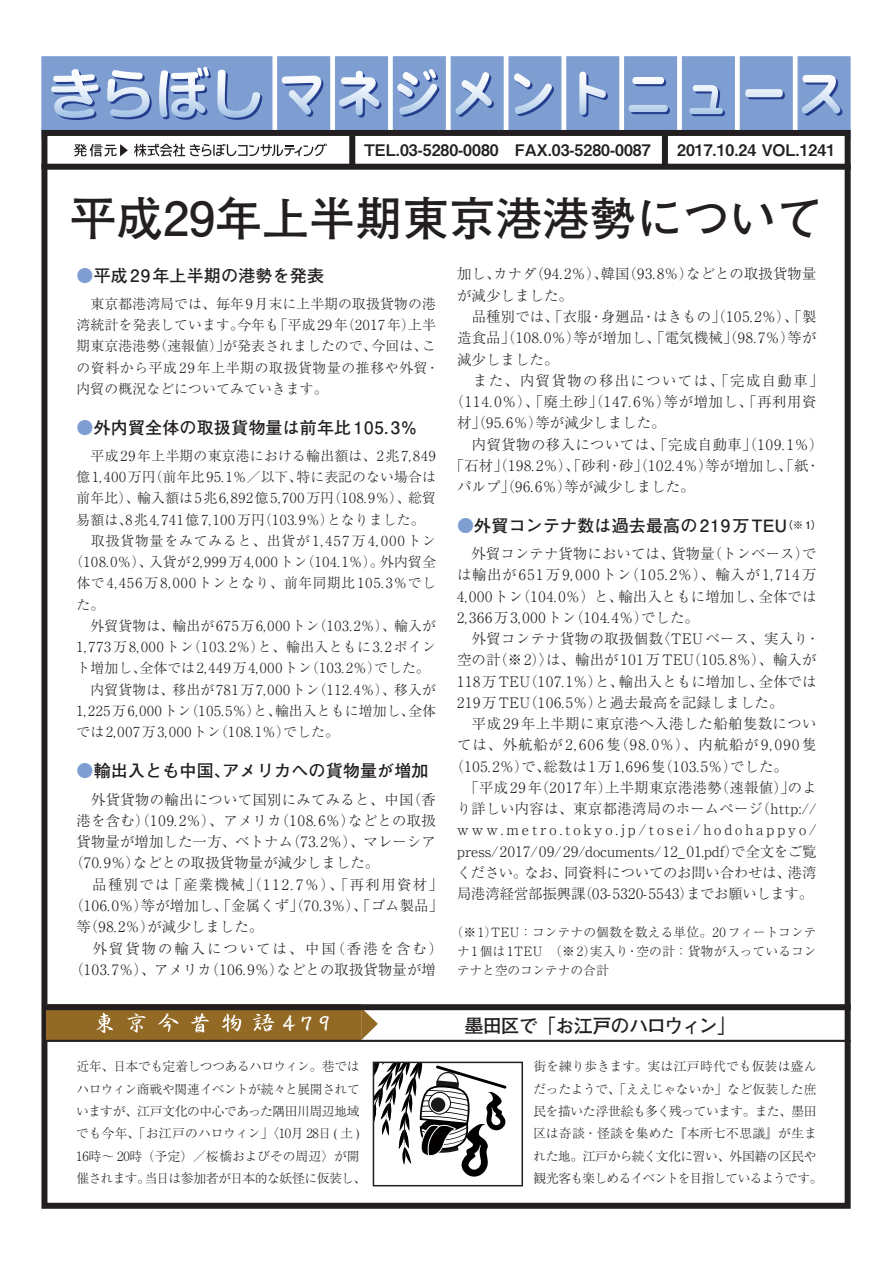
<style>
.page{position:relative;width:893px;height:1263px;background:#fff}
.page>*{position:absolute;margin:0;border:0;box-sizing:border-box;transform-origin:0 0}
.t1{font:700 46.8px "Futo Go B101 Pro";color:#231f20}
.t2{font:22.8px "DFSN Gyo Sho W5 MP RKSJ H";color:#fff}
.t3{font:700 19.2px "Futo Go B101 Pro";letter-spacing:-.055em;color:#231f20}
.t4{font:700 16.95px "Futo Go B101 Pro";letter-spacing:.01em;color:#231f20}
.t5{font:15.9px "Midashi Go Pro MB31";color:#231f20}
.t6{font:300 14.4px/21.3px "Ryumin Pro";letter-spacing:.02em;color:#231f20;text-align:justify}
.t7{font:300 14.4px/21.3px "Ryumin Pro";letter-spacing:.06em;color:#231f20;text-align:center}
.t8{font:300 14.4px "Ryumin Pro";letter-spacing:.04em;color:#231f20}
.t9{font:300 14.4px "Ryumin Pro";letter-spacing:.095em;color:#231f20}
.t10{font:300 14.4px "Ryumin Pro";letter-spacing:.1em;color:#231f20}
.t11{font:300 13.8px/21.3px "Ryumin Pro";letter-spacing:.045em;color:#231f20;text-align:justify}
.t12{font:300 13.8px/21.3px "Ryumin Pro";letter-spacing:.01em;color:#231f20}
.t13{font:300 13.8px "Ryumin Pro";letter-spacing:.085em;color:#231f20}
.t14{font:300 12.75px/22.4px "Ryumin Pro";letter-spacing:-.02em;color:#231f20}
.s1{color:#7e9ed2}
.s2{font-size:10.65px}
</style>
<div class="page">
<div style="left:41px;top:56px;width:231px;height:83px;background:#7e9ed2;border:1px solid #7e9ed2"></div>
<div style="left:277px;top:56px;width:53px;height:83px;background:#7e9ed2;border:1px solid #7e9ed2"></div>
<div style="left:335px;top:56px;width:53px;height:83px;background:#7e9ed2;border:1px solid #7e9ed2"></div>
<div style="left:393px;top:56px;width:53px;height:83px;background:#7e9ed2;border:1px solid #7e9ed2"></div>
<div style="left:451px;top:56px;width:53px;height:83px;background:#7e9ed2;border:1px solid #7e9ed2"></div>
<div style="left:508px;top:56px;width:53px;height:83px;background:#7e9ed2;border:1px solid #7e9ed2"></div>
<div style="left:566px;top:56px;width:53px;height:83px;background:#7e9ed2;border:1px solid #7e9ed2"></div>
<div style="left:624px;top:56px;width:53px;height:83px;background:#7e9ed2;border:1px solid #7e9ed2"></div>
<div style="left:682px;top:56px;width:53px;height:83px;background:#7e9ed2;border:1px solid #7e9ed2"></div>
<div style="left:740px;top:56px;width:53px;height:83px;background:#7e9ed2;border:1px solid #7e9ed2"></div>
<div style="left:797px;top:56px;width:54px;height:83px;background:#7e9ed2;border:1px solid #7e9ed2"></div>
<svg style="left:282px;top:76px;width:41px;height:41px"></svg>
<svg style="left:339px;top:71px;width:43px;height:47px"></svg>
<svg style="left:397px;top:69px;width:42px;height:48px"></svg>
<svg style="left:456px;top:72px;width:38px;height:45px"></svg>
<svg style="left:514px;top:73px;width:40px;height:43px"></svg>
<svg style="left:579px;top:72px;width:29px;height:45px"></svg>
<svg style="left:629px;top:77px;width:41px;height:37px"></svg>
<svg style="left:689px;top:85px;width:36px;height:31px"></svg>
<svg style="left:745px;top:89px;width:40px;height:10px"></svg>
<svg style="left:802px;top:75px;width:40px;height:41px"></svg>
<svg style="left:51px;top:67px;width:211px;height:53px"></svg>
<div style="left:44px;top:133px;width:804px;height:1073px;background:#fff"></div>
<div style="left:41px;top:130px;width:810px;height:1079px;border:6px solid #231f20"></div>
<div style="left:349px;top:133px;width:6px;height:34px;background:#231f20"></div>
<div style="left:662px;top:133px;width:6px;height:34px;background:#231f20"></div>
<div style="left:41px;top:164px;width:810px;height:6px;background:#231f20"></div>
<div style="left:47px;top:1004px;width:314px;height:36px;background:#926a25"></div>
<svg style="left:361px;top:1010px;width:17px;height:30px"></svg>
<svg style="left:96px;top:1013px;width:17px;height:20px"></svg>
<svg style="left:127px;top:1013px;width:19px;height:19px"></svg>
<svg style="left:158px;top:1013px;width:20px;height:19px"></svg>
<svg style="left:191px;top:1013px;width:18px;height:20px"></svg>
<svg style="left:222px;top:1014px;width:19px;height:18px"></svg>
<svg style="left:253px;top:1014px;width:21px;height:18px"></svg>
<div style="left:43px;top:1004px;width:808px;height:6px;background:#231f20"></div>
<hr style="left:44px;top:1040px;width:807px;height:2px;background:#231f20">
<svg style="left:376px;top:1064px;width:131px;height:113px"></svg>
<div style="left:373px;top:1061px;width:150px;height:125px;border:2px solid #231f20"></div>
<svg style="left:74px;top:144px;width:54px;height:13px"></svg>
<svg style="left:134px;top:144px;width:193px;height:13px"></svg>
<p class="t5" style="left:364px;top:137px;width:288px">TEL.03-5280-0080　FAX.03-5280-0087</p>
<p class="t5" style="left:677px;top:137px;width:160px">2017.10.24 VOL.1241</p>
<p class="t1" style="left:70px;top:181px;width:755px">平成29年上半期東京港港勢について</p>
<p class="t4" style="left:77px;top:262px;width:249px"><span class="s1">●</span>平成 29年上半期の港勢を発表</p>
<p class="t12" style="left:77px;top:292px;width:364px">　東京都港湾局では、毎年9月末に上半期の取扱貨物の港湾統計を発表しています。今年も「平成29年（2017年）上半期東京港港勢（速報値）」が発表されましたので、今回は、この資料から平成 29 年上半期の取扱貨物量の推移や外貿・内貿の概況などについてみていきます。</p>
<p class="t4" style="left:77px;top:414px;width:342px"><span class="s1">●</span>外内貿全体の取扱貨物量は前年比 105. 3％</p>
<p class="t11" style="left:77px;top:444px;width:361px">　平成29年上半期の東京港における輸出額は、2兆7,849億1,400万円（前年比95.1％／以下、特に表記のない場合は前年比）、輸入額は5兆6,892億5,700万円（108.9％）、総貿易額は、8兆4,741億7,100万円（103.9％）となりました。</p>
<p class="t11" style="left:77px;top:529px;width:361px">　取扱貨物量をみてみると、出貨が1,457万4,000トン</p>
<p class="t11" style="left:70px;top:550px;width:368px">（108.0％）、入貨が2,999万4,000トン（104.1％）。外内貿全</p>
<p class="t13" style="left:77px;top:572px;width:361px">体で4,456万8,000トンとなり、前年同期比105.3％でし</p>
<p class="t11" style="left:77px;top:593px;width:29px">た。</p>
<p class="t11" style="left:77px;top:614px;width:361px">　外貿貨物は、輸出が675万6,000トン（103.2％）、輸入が1,773万8,000トン（103.2％）と、輸出入ともに3.2ポイント増加し、全体では2,449万4,000トン（103.2％）でした。</p>
<p class="t11" style="left:77px;top:678px;width:361px">　内貿貨物は、移出が781万7,000トン（112.4％）、移入が1,225万6,000トン（105.5％）と、輸出入ともに増加し、全体では2,007万3,000トン（108.1％）でした。</p>
<p class="t4" style="left:77px;top:757px;width:354px"><span class="s1">●</span>輸出入とも中国、アメリカへの貨物量が増加</p>
<p class="t6" style="left:77px;top:787px;width:361px">　外貨貨物の輸出について国別にみてみると、中国（香</p>
<p class="t6" style="left:77px;top:809px;width:361px">港を含む）（109.2％）、アメリカ（108.6％）などとの取扱</p>
<p class="t6" style="left:77px;top:830px;width:361px">貨物量が増加した一方、ベトナム（73.2％）、マレーシア</p>
<p class="t6" style="left:69px;top:851px;width:311px">（70.9％）などとの取扱貨物量が減少しました。</p>
<p class="t9" style="left:77px;top:873px;width:368px">　品種別では「産業機械」（112. 7％）、「再利用資材」</p>
<p class="t6" style="left:69px;top:894px;width:375px">（106.0％）等が増加し、「金属くず」（70.3％）、「ゴム製品」</p>
<p class="t6" style="left:77px;top:915px;width:188px">等（98.2％）が減少しました。</p>
<p class="t7" style="left:69px;top:936px;width:375px">　外貿貨物の輸入については、中国（香港を含む）（103.7％）、アメリカ（106.9％）などとの取扱貨物量が増</p>
<p class="t6" style="left:457px;top:262px;width:361px">加し、カナダ（94.2％）、韓国（93.8％）などとの取扱貨物量が減少しました。</p>
<p class="t6" style="left:457px;top:305px;width:361px">　品種別では、「衣服・身廻品・はきもの」（105.2％）、「製造食品」（108.0％）等が増加し、「電気機械」（98.7％）等が減少しました。</p>
<p class="t10" style="left:457px;top:369px;width:368px">　また、内貿貨物の移出については、「完成自動車」</p>
<p class="t8" style="left:450px;top:390px;width:368px">（114.0％）、「廃土砂」（147.6％）等が増加し、「再利用資</p>
<p class="t6" style="left:457px;top:411px;width:210px">材」（95.6％）等が減少しました。</p>
<p class="t6" style="left:457px;top:432px;width:368px">　内貿貨物の移入については、「完成自動車」（109.1％）</p>
<p class="t6" style="left:450px;top:454px;width:372px">「石材」（198.2％）、「砂利・砂」（102.4％）等が増加し、「紙・</p>
<p class="t6" style="left:457px;top:475px;width:239px">パルプ」（96.6％）等が減少しました。</p>
<p class="t4" style="left:457px;top:512px;width:366px"><span class="s1">●</span>外貿コンテナ数は過去最高の 219万TEU<span class="s2">（※ 1）</span></p>
<p class="t6" style="left:457px;top:542px;width:361px">　外貿コンテナ貨物においては、貨物量（トンベース）では輸出が651万9,000トン（105.2％）、輸入が1,714万4,000トン（104.0％）と、輸出入ともに増加し、全体では2,366万3,000トン（104.4％）でした。</p>
<p class="t6" style="left:457px;top:627px;width:364px;text-align:left">　外貿コンテナ貨物の取扱個数〈TEUベース、実入り・空の計（※2）〉は、輸出が101万TEU（105.8％）、輸入が118万TEU（107.1％）と、輸出入ともに増加し、全体では219万TEU（106.5％）と過去最高を記録しました。</p>
<p class="t6" style="left:457px;top:712px;width:361px">　平成29年上半期に東京港へ入港した船舶隻数につい</p>
<p class="t7" style="left:457px;top:733px;width:361px">ては、外航船が 2, 606 隻（98. 0％）、内航船が 9, 090 隻</p>
<p class="t7" style="left:450px;top:754px;width:339px">（105.2％）で、総数は1万1,696隻（103.5％）でした。</p>
<p class="t6" style="left:457px;top:776px;width:361px">　「平成29年（2017年）上半期東京港港勢（速報値）」のより詳しい内容は、東京都港湾局のホームページ（http:// www.metro.tokyo.jp/tosei/hodohappyo/ press/2017/09/29/documents/12_01.pdf）で全文をご覧ください。なお、同資料についてのお問い合わせは、港湾局港湾経営部振興課（03-5320-5543）までお願いします。</p>
<p class="t14" style="left:457px;top:922px;width:361px;line-height:19.2px;text-align:justify;text-indent:-6px">（※1）TEU：コンテナの個数を数える単位。20フィートコンテナ1個は1TEU　（※2）実入り・空の計：貨物が入っているコンテナと空のコンテナの合計</p>
<p class="t2" style="left:283px;top:1012px;width:50px">479</p>
<p class="t14" style="left:76px;top:1054px;width:292px">近年、日本でも定着しつつあるハロウィン。巷ではハロウィン商戦や関連イベントが続々と展開されていますが、江戸文化の中心であった隅田川周辺地域でも今年、「お江戸のハロウィン」〈10月 28日 ( 土 )<br>16時～ 20時（予定）／桜橋およびその周辺〉が開催されます。当日は参加者が日本的な妖怪に仮装し、</p>
<p class="t3" style="left:464px;top:1010px;width:282px">墨田区で「お江戸のハロウィン」　</p>
<p class="t14" style="left:533px;top:1054px;width:291px">街を練り歩きます。実は江戸時代でも仮装は盛んだったようで、「ええじゃないか」など仮装した庶民を描いた浮世絵も多く残っています。また、墨田区は奇談・怪談を集めた『本所七不思議』が生まれた地。江戸から続く文化に習い、外国籍の区民や観光客も楽しめるイベントを目指しているようです。</p>
</div>
